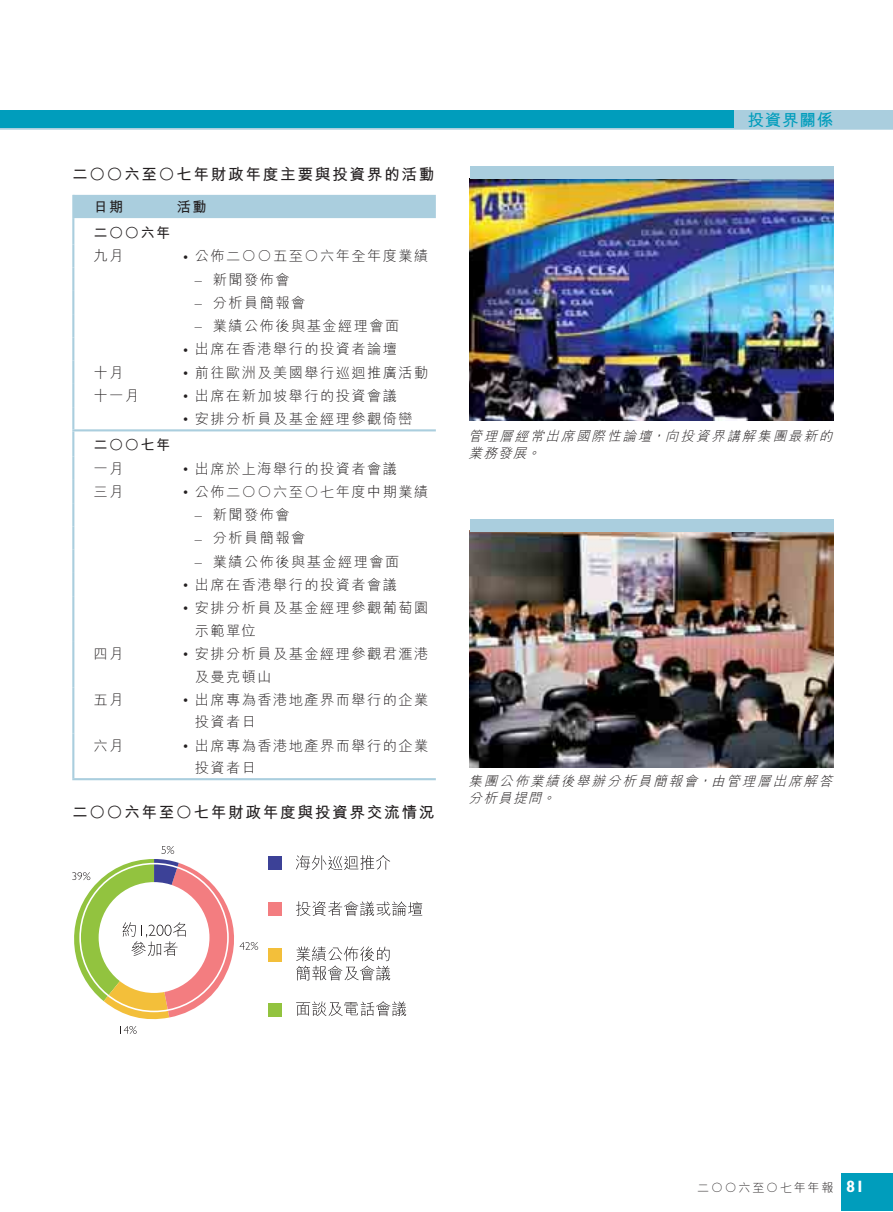
<style>
.page{position:relative;width:893px;height:1212px;background:#fff}
.page>*{position:absolute;margin:0;border:0;box-sizing:border-box;transform-origin:0 0}
.t1{font:16.5px "M Hei HK Bold E Ten B5 H";letter-spacing:.05em;color:#009dbc}
.t2{font:700 16.5px "Gill Sans Std";color:#fff}
.t3{font:15.75px "M Hei HK Bold E Ten B5 H";letter-spacing:.1em;color:#231f20}
.t4{font:14.25px/22.5px "M Hei HK Light E Ten B5 H";letter-spacing:.1em;color:#231f20}
.t5{font:14.25px "M Hei HK Bold E Ten B5 H";letter-spacing:.1em;color:#231f20}
.t6{font:italic 13.5px/16.5px "M Hei HK Light E Ten B5 H";color:#231f20}
.t7{font:12px "M Hei HK Light E Ten B5 H";letter-spacing:.15em;color:#231f20}
.s1{font-family:"Gill Sans Std";font-weight:300}
</style>
<div class="page">
<div style="left:842px;top:1174px;width:51px;height:37px;background:#009dbc"></div>
<hr style="left:1px;top:128px;width:892px;height:2px;background:#aacede">
<div style="left:1px;top:111px;width:892px;height:17px;background:#009dbc"></div>
<div style="left:734px;top:111px;width:159px;height:17px;background:#aacede"></div>
<img style="left:470px;top:531px;width:363px;height:236px">
<img style="left:470px;top:179px;width:363px;height:242px">
<div style="left:74px;top:195px;width:362px;height:23px;background:#aacede"></div>
<hr style="left:72px;top:195px;width:2px;height:23px;background:#aacede">
<hr style="left:72px;top:218px;width:2px;height:26px;background:#aacede">
<hr style="left:72px;top:244px;width:2px;height:24px;background:#aacede">
<hr style="left:72px;top:268px;width:2px;height:23px;background:#aacede">
<hr style="left:72px;top:291px;width:2px;height:23px;background:#aacede">
<hr style="left:72px;top:314px;width:2px;height:23px;background:#aacede">
<hr style="left:72px;top:337px;width:2px;height:24px;background:#aacede">
<hr style="left:72px;top:361px;width:2px;height:23px;background:#aacede">
<hr style="left:72px;top:384px;width:2px;height:23px;background:#aacede">
<hr style="left:72px;top:407px;width:2px;height:22px;background:#aacede">
<hr style="left:72px;top:431px;width:2px;height:26px;background:#aacede">
<hr style="left:72px;top:457px;width:2px;height:23px;background:#aacede">
<hr style="left:72px;top:480px;width:2px;height:23px;background:#aacede">
<hr style="left:72px;top:503px;width:2px;height:23px;background:#aacede">
<hr style="left:72px;top:526px;width:2px;height:24px;background:#aacede">
<hr style="left:72px;top:550px;width:2px;height:23px;background:#aacede">
<hr style="left:72px;top:573px;width:2px;height:23px;background:#aacede">
<hr style="left:72px;top:596px;width:2px;height:46px;background:#aacede">
<hr style="left:72px;top:642px;width:2px;height:46px;background:#aacede">
<hr style="left:72px;top:688px;width:2px;height:45px;background:#aacede">
<hr style="left:72px;top:733px;width:2px;height:45px;background:#aacede">
<hr style="left:72px;top:429px;width:364px;height:2px;background:#aacede">
<hr style="left:72px;top:778px;width:364px;height:2px;background:#aacede">
<svg style="left:72px;top:846px;width:186px;height:188px"></svg>
<div style="left:268px;top:856px;width:14px;height:14px;background:#3c4197"></div>
<svg style="left:296px;top:855px;width:94px;height:15px"></svg>
<div style="left:268px;top:903px;width:14px;height:13px;background:#f37d80"></div>
<svg style="left:296px;top:901px;width:126px;height:15px"></svg>
<div style="left:268px;top:949px;width:14px;height:13px;background:#f3bf3a"></div>
<svg style="left:296px;top:946px;width:94px;height:34px"></svg>
<div style="left:268px;top:1003px;width:14px;height:13px;background:#92c33f"></div>
<svg style="left:296px;top:1001px;width:110px;height:15px"></svg>
<div style="left:470px;top:166px;width:363px;height:13px;background:#aacede"></div>
<div style="left:470px;top:519px;width:363px;height:12px;background:#aacede"></div>
<p class="t3" style="left:72px;top:168px;width:364px">二○○六至○七年財政年度主要與投資界的活動</p>
<p class="t5" style="left:94px;top:201px;width:31px">日期</p>
<p class="t5" style="left:177px;top:201px;width:31px">活動</p>
<p class="t5" style="left:94px;top:227px;width:78px">二○○六年</p>
<p class="t4" style="left:94px;top:247px;width:31px">九月</p>
<p class="t4" style="left:182px;top:247px;width:248px"><span class="s1">•</span> 公佈二○○五至○六年全年度業績</p>
<p class="t4" style="left:195px;top:270px;width:96px"><span class="s1">–</span> 新聞發佈會</p>
<p class="t4" style="left:195px;top:293px;width:112px"><span class="s1">–</span> 分析員簡報會</p>
<p class="t4" style="left:195px;top:316px;width:206px"><span class="s1">–</span> 業績公佈後與基金經理會面</p>
<p class="t4" style="left:182px;top:340px;width:216px"><span class="s1">•</span> 出席在香港舉行的投資者論壇</p>
<p class="t4" style="left:94px;top:363px;width:31px">十月</p>
<p class="t4" style="left:182px;top:363px;width:248px"><span class="s1">•</span> 前往歐洲及美國舉行巡迴推廣活動</p>
<p class="t4" style="left:94px;top:386px;width:47px">十一月</p>
<p class="t4" style="left:182px;top:386px;width:216px"><span class="s1">•</span> 出席在新加坡舉行的投資會議</p>
<p class="t4" style="left:182px;top:409px;width:232px"><span class="s1">•</span> 安排分析員及基金經理參觀倚巒</p>
<p class="t5" style="left:94px;top:440px;width:78px">二○○七年</p>
<p class="t4" style="left:94px;top:459px;width:31px">一月</p>
<p class="t4" style="left:182px;top:459px;width:216px"><span class="s1">•</span> 出席於上海舉行的投資者會議</p>
<p class="t4" style="left:94px;top:482px;width:31px">三月</p>
<p class="t4" style="left:182px;top:482px;width:248px"><span class="s1">•</span> 公佈二○○六至○七年度中期業績</p>
<p class="t4" style="left:195px;top:505px;width:96px"><span class="s1">–</span> 新聞發佈會</p>
<p class="t4" style="left:195px;top:529px;width:112px"><span class="s1">–</span> 分析員簡報會</p>
<p class="t4" style="left:195px;top:552px;width:206px"><span class="s1">–</span> 業績公佈後與基金經理會面</p>
<p class="t4" style="left:182px;top:575px;width:216px"><span class="s1">•</span> 出席在香港舉行的投資者會議</p>
<p class="t4" style="left:195px;top:598px;width:235px;text-indent:-13px"><span class="s1">•</span> 安排分析員及基金經理參觀葡萄園示範單位</p>
<p class="t4" style="left:94px;top:644px;width:31px">四月</p>
<p class="t4" style="left:195px;top:644px;width:235px;text-indent:-13px"><span class="s1">•</span> 安排分析員及基金經理參觀君滙港及曼克頓山</p>
<p class="t4" style="left:94px;top:690px;width:31px">五月</p>
<p class="t4" style="left:195px;top:690px;width:235px;text-indent:-13px"><span class="s1">•</span> 出席專為香港地產界而舉行的企業投資者日</p>
<p class="t4" style="left:94px;top:736px;width:31px">六月</p>
<p class="t4" style="left:195px;top:736px;width:235px;text-indent:-13px"><span class="s1">•</span> 出席專為香港地產界而舉行的企業投資者日</p>
<p class="t3" style="left:72px;top:806px;width:364px">二○○六年至○七年財政年度與投資界交流情況</p>
<p class="t1" style="left:748px;top:114px;width:87px">投資界關係</p>
<p class="t6" style="left:468px;top:430px;width:369px">管理層經常出席國際性論壇，向投資界講解集團最新的業務發展。</p>
<p class="t6" style="left:468px;top:775px;width:369px">集團公佈業績後舉辦分析員簡報會，由管理層出席解答分析員提問。</p>
<p class="t7" style="left:697px;top:1183px;width:138px">二〇〇六至〇七年年報</p>
<p class="t2" style="left:846px;top:1176px;width:20px">81</p>
</div>
